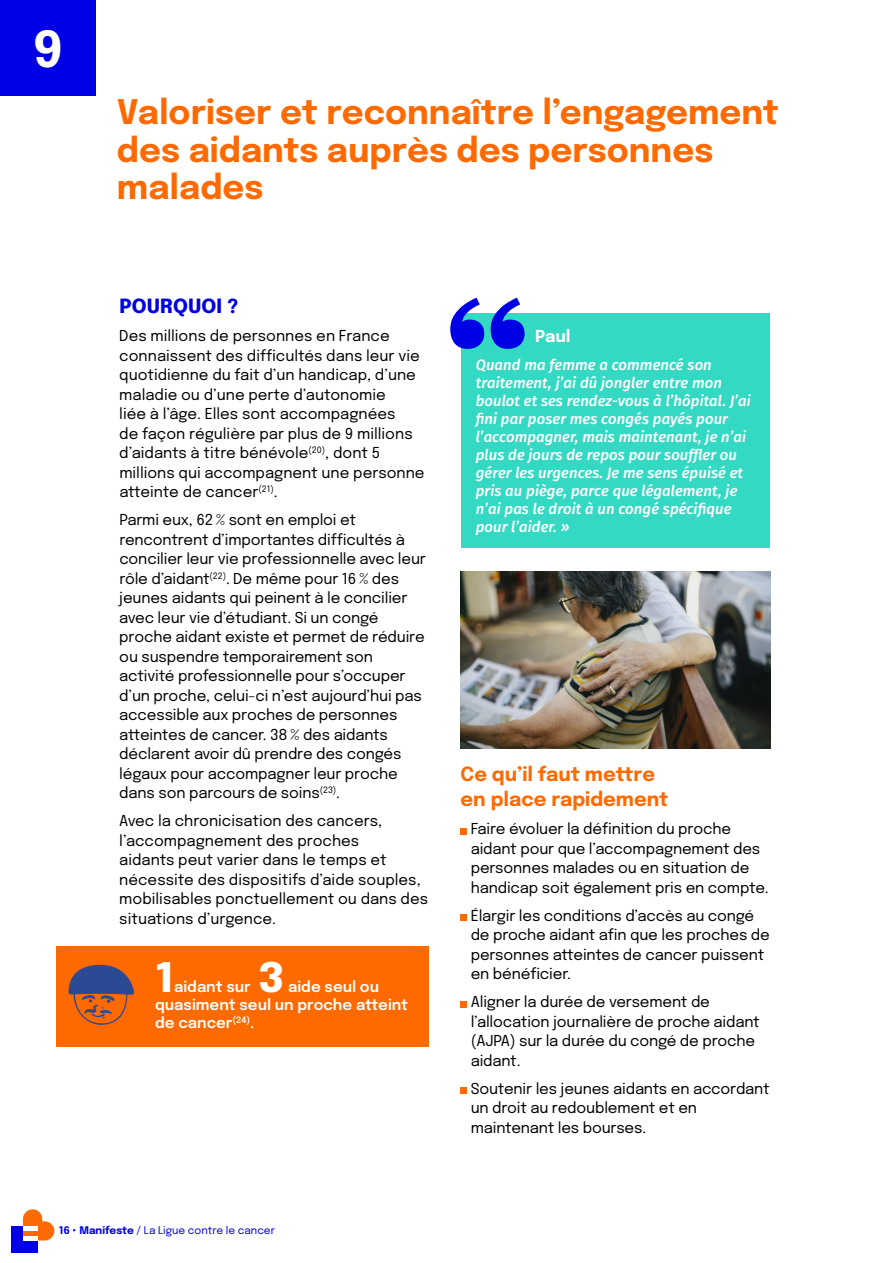
<style>
.page{position:relative;width:893px;height:1263px;background:#fff}
.page>*{position:absolute;margin:0;border:0;box-sizing:border-box;transform-origin:0 0}
.t1{font:700 49.5px "Epilogue";color:#fff}
.t2{font:800 40.5px "Epilogue";color:#fff}
.t3{font:700 33.75px/37.5px "Epilogue";color:#fe6900}
.t4{font:700 19.5px/25.5px "Epilogue";color:#fe6900}
.t5{font:800 19.5px "Epilogue";letter-spacing:.005em;color:#0000e5}
.t6{font:700 16.5px "Epilogue";color:#fff}
.t7{font:15px/19.5px "Epilogue";letter-spacing:-.01em;color:#000}
.t8{font:italic 15px/18px "Fira Sans OT Medium";color:#fff}
.t9{font:600 15px/18px "Epilogue";color:#fff}
.t10{font:10.5px "Epilogue";color:#0000e5}
.s1{font-weight:700}
</style>
<div class="page">
<div style="left:11px;top:1226px;width:26px;height:26px;background:#0000e5"></div>
<svg style="left:23px;top:1209px;width:31px;height:31px"></svg>
<hr style="left:23px;top:1226px;width:14px;height:4px;background:#fff">
<hr style="left:23px;top:1236px;width:14px;height:4px;background:#fff">
<svg style="left:461px;top:828px;width:6px;height:6px"></svg>
<div style="left:461px;top:914px;width:6px;height:7px;background:#fe6900"></div>
<svg style="left:461px;top:1001px;width:6px;height:6px"></svg>
<div style="left:461px;top:1087px;width:6px;height:7px;background:#fe6900"></div>
<div style="left:0;top:0;width:96px;height:96px;background:#0000e5"></div>
<hr style="left:892px;top:0;width:1px;height:96px;background:#0000e5">
<div style="left:461px;top:314px;width:309px;height:234px;background:#34d9c3"></div>
<svg style="left:450px;top:298px;width:75px;height:51px"></svg>
<div style="left:56px;top:946px;width:373px;height:100px;background:#fe6900"></div>
<svg style="left:68px;top:965px;width:66px;height:60px"></svg>
<img style="left:461px;top:571px;width:310px;height:177px">
<h1 class="t1" style="left:33px;top:12px;width:32px">9</h1>
<h3 class="t3" style="left:117px;top:91px;width:663px">Valoriser et reconnaître l’engagement des aidants auprès des personnes malades</h3>
<h3 class="t5" style="left:119px;top:291px;width:120px">POURQUOI ?</h3>
<p class="t7" style="left:119px;top:325px;width:307px">Des millions de personnes en France connaissent des difficultés dans leur vie quotidienne du fait d’un handicap, d’une maladie ou d’une perte d’autonomie<br>liée à l’âge. Elles sont accompagnées<br>de façon régulière par plus de 9 millions d’aidants à titre bénévole<sup>(20)</sup>, dont 5 millions qui accompagnent une personne atteinte de cancer<sup>(21)</sup>.</p>
<p class="t7" style="left:119px;top:509px;width:308px">Parmi eux, 62 % sont en emploi et rencontrent d’importantes difficultés à concilier leur vie professionnelle avec leur rôle d’aidant<sup>(22)</sup>. De même pour 16 % des jeunes aidants qui peinent à le concilier avec leur vie d’étudiant. Si un congé proche aidant existe et permet de réduire ou suspendre temporairement son activité professionnelle pour s’occuper d’un proche, celui-ci n’est aujourd’hui pas accessible aux proches de personnes atteintes de cancer. 38 % des aidants déclarent avoir dû prendre des congés légaux pour accompagner leur proche dans son parcours de soins<sup>(23)</sup>.</p>
<p class="t7" style="left:119px;top:810px;width:310px">Avec la chronicisation des cancers, l’accompagnement des proches<br>aidants peut varier dans le temps et nécessite des dispositifs d’aide souples, mobilisables ponctuellement ou dans des situations d’urgence.</p>
<h2 class="t2" style="left:258px;top:946px;width:28px">3</h2>
<h2 class="t2" style="left:155px;top:946px;width:20px">1</h2>
<p class="t9" style="left:155px;top:976px;width:254px;text-indent:133px">aide seul ou quasiment seul un proche atteint de cancer<sup>(24)</sup>.</p>
<p class="t9" style="left:174px;top:976px;width:78px">aidant sur</p>
<p class="t6" style="left:535px;top:323px;width:37px">Paul</p>
<p class="t8" style="left:476px;top:357px;width:277px">Quand ma femme a commencé son traitement, j’ai dû jongler entre mon boulot et ses rendez-vous à l’hôpital. J’ai fini par poser mes congés payés pour l’accompagner, mais maintenant, je n’ai plus de jours de repos pour souffler ou gérer les urgences. Je me sens épuisé et pris au piège, parce que légalement, je n’ai pas le droit à un congé spécifique pour l’aider. »</p>
<h3 class="t4" style="left:461px;top:759px;width:209px">Ce qu’il faut mettre en place rapidement</h3>
<p class="t7" style="left:471px;top:818px;width:300px">Faire évoluer la définition du proche aidant pour que l’accompagnement des personnes malades ou en situation de handicap soit également pris en compte.</p>
<p class="t7" style="left:471px;top:905px;width:301px">Élargir les conditions d’accès au congé de proche aidant afin que les proches de personnes atteintes de cancer puissent en bénéficier.</p>
<p class="t7" style="left:471px;top:991px;width:291px">Aligner la durée de versement de l’allocation journalière de proche aidant (AJPA) sur la durée du congé de proche aidant.</p>
<p class="t7" style="left:471px;top:1078px;width:300px">Soutenir les jeunes aidants en accordant un droit au redoublement et en maintenant les bourses.</p>
<p class="t10" style="left:59px;top:1223px;width:218px"><span class="s1">16 • Manifeste</span> / La Ligue contre le cancer</p>
</div>
